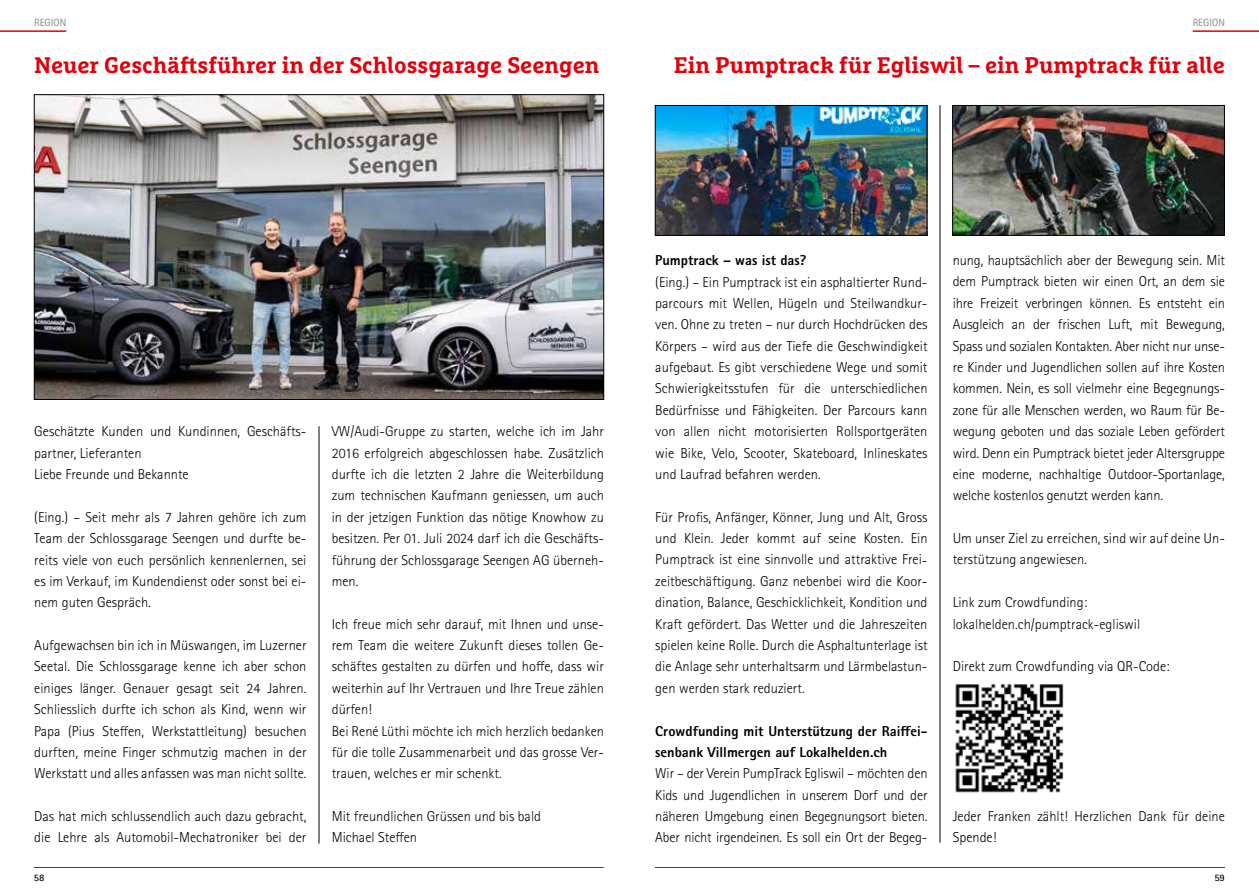
<style>
.page{position:relative;width:1259px;height:893px;background:#fff}
.page>*{position:absolute;margin:0;border:0;box-sizing:border-box;transform-origin:0 0}
.t1{font:700 22.5px "Marselis Slab Pro";color:#e3000b}
.t2{font:21.15px "Toyota Type";color:#0c0606}
.t3{font:300 14.4px/21.3px "Rotis Sans Serif Std";color:#000;text-align:justify}
.t4{font:800 14.4px/21.3px "Rotis Sans Serif Std";color:#000}
.t5{font:10.5px "Rotis Sans Serif Std";color:#868786}
.t6{font:700 9.9px "Rotis Sans Serif Std";color:#000}
</style>
<div class="page">
<hr style="left:0;top:30px;width:66px;height:2px;background:#e3000b">
<hr style="left:34px;top:867px;width:570px;height:1px;background:#e3000b">
<hr style="left:1192px;top:30px;width:67px;height:2px;background:#e3000b">
<hr style="left:655px;top:867px;width:570px;height:1px;background:#e3000b">
<img style="left:657px;top:107px;width:268px;height:127px">
<div style="left:655px;top:105px;width:272px;height:131px;border:1px solid #000"></div>
<hr style="left:939px;top:105px;width:1px;height:738px;background:#000">
<img style="left:955px;top:684px;width:109px;height:109px">
<img style="left:954px;top:107px;width:268px;height:127px">
<div style="left:952px;top:105px;width:272px;height:131px;border:1px solid #000"></div>
<img style="left:36px;top:96px;width:566px;height:302px">
<hr style="left:319px;top:426px;width:1px;height:417px;background:#000">
<p class="t5" style="left:34px;top:16px;width:34px">REGION</p>
<h1 class="t1" style="left:34px;top:51px;width:567px">Neuer Geschäftsführer in der Schlossgarage Seengen</h1>
<p class="t5" style="left:1192px;top:16px;width:34px">REGION</p>
<h1 class="t1" style="left:674px;top:51px;width:552px">Ein Pumptrack für Egliswil – ein Pumptrack für alle</h1>
<h2 class="t2" style="left:193px;top:414px;width:260px">28. &amp; 29. September 2024</h2>
<p class="t3" style="left:332px;top:421px;width:274px">VW/Audi-Gruppe zu starten, welche ich im Jahr 2016 erfolgreich abgeschlossen habe. Zusätzlich durfte ich die letzten 2 Jahre die Weiterbildung zum technischen Kaufmann geniessen, um auch in der jetzigen Funktion das nötige Knowhow zu besitzen. Per 01. Juli 2024 darf ich die Geschäfts&shy;führung der Schlossgarage Seengen AG überneh&shy;men.</p>
<p class="t3" style="left:332px;top:613px;width:274px;text-align:left">Ich freue mich sehr darauf, mit Ihnen und unse&shy;rem Team die weitere Zukunft dieses tollen Ge&shy;schäftes gestalten zu dürfen und hoffe, dass wir weiterhin auf Ihr Vertrauen und Ihre Treue zählen dürfen!<br>Bei René Lüthi möchte ich mich herzlich bedanken für die tolle Zusammenarbeit und das grosse Ver&shy;trauen, welches er mir schenkt.</p>
<p class="t3" style="left:332px;top:806px;width:211px">Mit freundlichen Grüssen und bis bald<br>Michael Steffen</p>
<p class="t3" style="left:34px;top:421px;width:274px;text-align:left">Geschätzte Kunden und Kundinnen, Geschäfts&shy;partner, Lieferanten<br>Liebe Freunde und Bekannte</p>
<p class="t3" style="left:34px;top:506px;width:274px">(Eing.) – Seit mehr als 7 Jahren gehöre ich zum Team der Schlossgarage Seengen und durfte be&shy;reits viele von euch persönlich kennenlernen, sei es im Verkauf, im Kundendienst oder sonst bei ei&shy;nem guten Gespräch.</p>
<p class="t3" style="left:34px;top:635px;width:274px">Aufgewachsen bin ich in Müswangen, im Luzerner Seetal. Die Schlossgarage kenne ich aber schon einiges länger. Genauer gesagt seit 24 Jahren.<br>Schliesslich durfte ich schon als Kind, wenn wir Papa (Pius Steffen, Werkstattleitung) besuchen durften, meine Finger schmutzig machen in der Werkstatt und alles anfassen was man nicht sollte.</p>
<p class="t3" style="left:34px;top:806px;width:274px">Das hat mich schlussendlich auch dazu gebracht, die Lehre als Automobil-Mechatroniker bei der</p>
<p class="t6" style="left:34px;top:871px;width:12px">58</p>
<p class="t4" style="left:655px;top:249px;width:153px">Pumptrack – was ist das?</p>
<p class="t3" style="left:655px;top:271px;width:274px">(Eing.) – Ein Pumptrack ist ein asphaltierter Rund&shy;parcours mit Wellen, Hügeln und Steilwandkur&shy;ven. Ohne zu treten – nur durch Hochdrücken des Körpers – wird aus der Tiefe die Geschwindigkeit aufgebaut. Es gibt verschiedene Wege und somit Schwierigkeitsstufen für die unterschiedlichen Bedürfnisse und Fähigkeiten. Der Parcours kann von allen nicht motorisierten Rollsportgeräten wie Bike, Velo, Scooter, Skateboard, Inlineskates und Laufrad befahren werden.</p>
<p class="t3" style="left:655px;top:506px;width:274px">Für Profis, Anfänger, Könner, Jung und Alt, Gross und Klein. Jeder kommt auf seine Kosten. Ein Pumptrack ist eine sinnvolle und attraktive Frei&shy;zeitbeschäftigung. Ganz nebenbei wird die Koor&shy;dination, Balance, Geschicklichkeit, Kondition und Kraft gefördert. Das Wetter und die Jahreszeiten spielen keine Rolle. Durch die Asphaltunterlage ist die Anlage sehr unterhaltsarm und Lärmbelastun&shy;gen werden stark reduziert.</p>
<p class="t4" style="left:655px;top:720px;width:274px">Crowdfunding mit Unterstützung der Raiffei&shy;senbank Villmergen auf Lokalhelden.ch</p>
<p class="t3" style="left:655px;top:763px;width:274px">Wir – der Verein PumpTrack Egliswil – möchten den Kids und Jugendlichen in unserem Dorf und der näheren Umgebung einen Begegnungsort bieten.<br>Aber nicht irgendeinen. Es soll ein Ort der Begeg-</p>
<p class="t3" style="left:952px;top:250px;width:274px">nung, hauptsächlich aber der Bewegung sein. Mit dem Pumptrack bieten wir einen Ort, an dem sie ihre Freizeit verbringen können. Es entsteht ein Ausgleich an der frischen Luft, mit Bewegung, Spass und sozialen Kontakten. Aber nicht nur unse&shy;re Kinder und Jugendlichen sollen auf ihre Kosten kommen. Nein, es soll vielmehr eine Begegnungs&shy;zone für alle Menschen werden, wo Raum für Be&shy;wegung geboten und das soziale Leben gefördert wird. Denn ein Pumptrack bietet jeder Altersgruppe eine moderne, nachhaltige Outdoor-Sportanlage, welche kostenlos genutzt werden kann.</p>
<p class="t3" style="left:952px;top:528px;width:274px">Um unser Ziel zu erreichen, sind wir auf deine Un&shy;terstützung angewiesen.</p>
<p class="t3" style="left:952px;top:592px;width:189px">Link zum Crowdfunding: lokalhelden.ch/pumptrack-egliswil</p>
<p class="t3" style="left:952px;top:656px;width:218px">Direkt zum Crowdfunding via QR-Code:</p>
<p class="t3" style="left:952px;top:806px;width:274px">Jeder Franken zählt! Herzlichen Dank für deine<br>Spende!</p>
<p class="t6" style="left:1214px;top:871px;width:12px">59</p>
</div>
